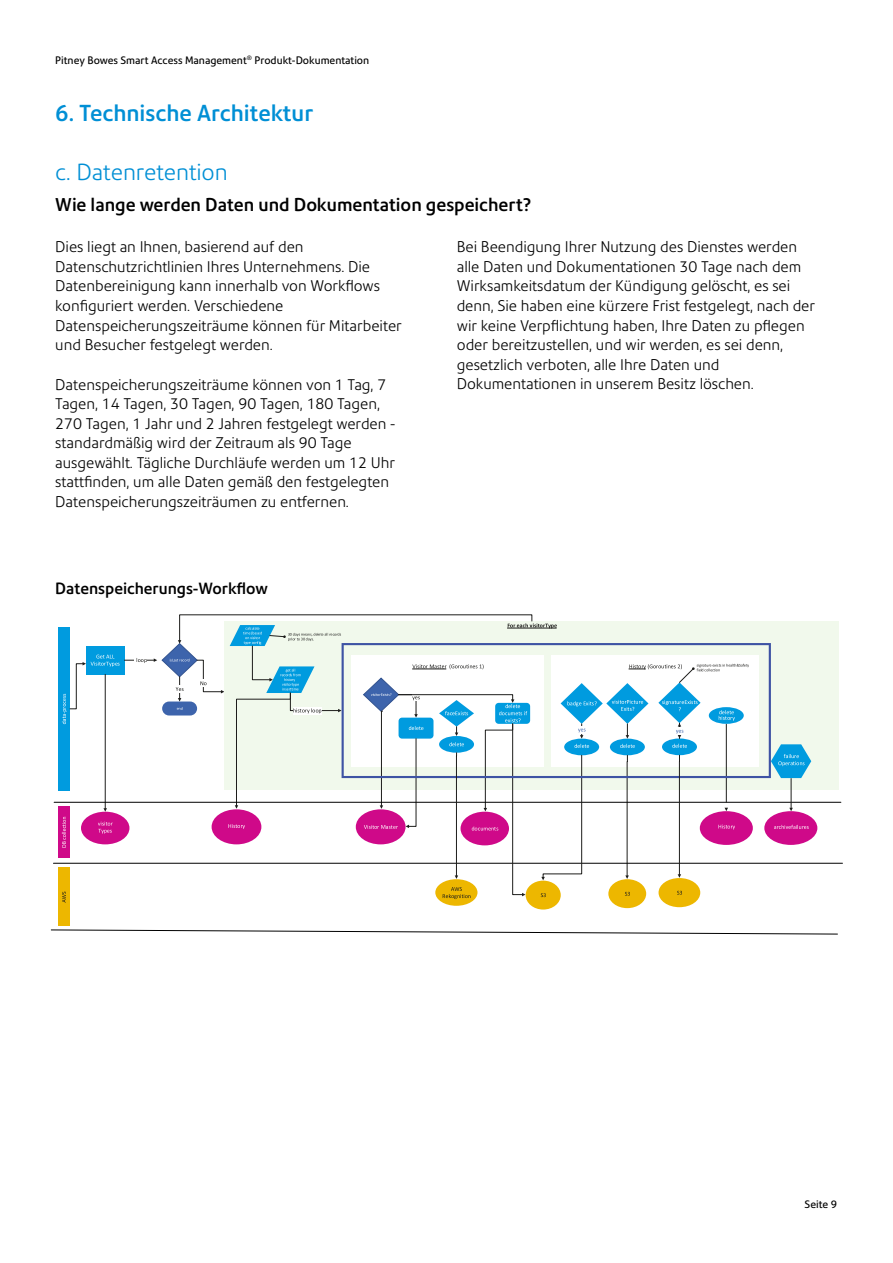
<style>
.page{position:relative;width:893px;height:1263px;background:#fff}
.page>*{position:absolute;margin:0;border:0;box-sizing:border-box;transform-origin:0 0}
.t1{font:500 22.5px "Precision Sans";color:#008fd5}
.t2{font:300 22.5px "Precision Sans";color:#008fd5}
.t3{font:500 18px "Precision Sans";color:#000}
.t4{font:500 15.75px "Precision Sans";color:#000}
.t5{font:300 15px/19.5px "Precision Sans";color:#000}
.t6{font:10.5px "Precision Sans";color:#000}
</style>
<div class="page">
<div style="left:58px;top:627px;width:12px;height:163px;background:#009bdf"></div>
<div style="left:86px;top:646px;width:38px;height:28px;background:#009bdf"></div>
<div style="left:81px;top:812px;width:48px;height:32px;background:#cf0989;border-radius:50%"></div>
<svg style="left:98px;top:822px;width:15px;height:12px"></svg>
<hr style="left:105px;top:674px;width:1px;height:135px;background:#1d1d1b">
<svg style="left:103px;top:808px;width:4px;height:4px"></svg>
<svg style="left:62px;top:655px;width:58px;height:69px"></svg>
<hr style="left:124px;top:660px;width:30px;height:1px;background:#1d1d1b">
<svg style="left:137px;top:658px;width:10px;height:5px"></svg>
<div style="left:224px;top:621px;width:615px;height:168px;background:#f1f9ec"></div>
<div style="left:435px;top:879px;width:42px;height:27px;background:#edb700;border-radius:50%"></div>
<div style="left:608px;top:879px;width:38px;height:29px;background:#edb700;border-radius:50%"></div>
<hr style="left:54px;top:802px;width:787px;height:1px;background:#000">
<div style="left:58px;top:806px;width:12px;height:52px;background:#cf0989"></div>
<svg style="left:62px;top:817px;width:4px;height:30px"></svg>
<hr style="left:53px;top:863px;width:789px;height:1px;background:#000">
<div style="left:58px;top:868px;width:12px;height:58px;background:#edb700"></div>
<svg style="left:62px;top:892px;width:4px;height:10px"></svg>
<svg style="left:51px;top:929px;width:787px;height:6px"></svg>
<div style="left:526px;top:881px;width:35px;height:28px;background:#edb700;border-radius:50%"></div>
<svg style="left:700px;top:811px;width:53px;height:34px"></svg>
<div style="left:764px;top:811px;width:53px;height:34px;background:#cf0989;border-radius:50%"></div>
<svg style="left:749px;top:643px;width:22px;height:135px"></svg>
<svg style="left:771px;top:744px;width:40px;height:34px"></svg>
<svg style="left:774px;top:825px;width:35px;height:4px"></svg>
<div style="left:659px;top:878px;width:41px;height:29px;background:#edb700;border-radius:50%"></div>
<svg style="left:154px;top:614px;width:595px;height:285px"></svg>
<hr style="left:791px;top:778px;width:1px;height:31px;background:#1d1d1b">
<p class="t6" style="left:55px;top:54px;width:315px">Pitney Bowes Smart Access Management<sup>®</sup> Produkt-Dokumentation</p>
<h1 class="t1" style="left:55px;top:100px;width:259px">6. Technische Architektur</h1>
<h1 class="t2" style="left:55px;top:158px;width:174px">c. Datenretention</h1>
<p class="t3" style="left:55px;top:194px;width:477px">Wie lange werden Daten und Dokumentation gespeichert?</p>
<p class="t5" style="left:55px;top:237px;width:348px">Dies liegt an Ihnen, basierend auf den Datenschutzrichtlinien Ihres Unternehmens. Die Datenbereinigung kann innerhalb von Workflows konfiguriert werden. Verschiedene Datenspeicherungszeiträume können für Mitarbeiter und Besucher festgelegt werden.</p>
<p class="t5" style="left:55px;top:375px;width:342px">Datenspeicherungszeiträume können von 1 Tag, 7<br>Tagen, 14 Tagen, 30 Tagen, 90 Tagen, 180 Tagen, 270 Tagen, 1 Jahr und 2 Jahren festgelegt werden - standardmäßig wird der Zeitraum als 90 Tage ausgewählt. Tägliche Durchläufe werden um 12 Uhr stattfinden, um alle Daten gemäß den festgelegten Datenspeicherungszeiträumen zu entfernen.</p>
<p class="t5" style="left:457px;top:237px;width:360px">Bei Beendigung Ihrer Nutzung des Dienstes werden alle Daten und Dokumentationen 30 Tage nach dem Wirksamkeitsdatum der Kündigung gelöscht, es sei denn, Sie haben eine kürzere Frist festgelegt, nach der wir keine Verpflichtung haben, Ihre Daten zu pflegen oder bereitzustellen, und wir werden, es sei denn, gesetzlich verboten, alle Ihre Daten und Dokumentationen in unserem Besitz löschen.</p>
<p class="t4" style="left:55px;top:579px;width:214px">Datenspeicherungs-Workflow</p>
<p class="t6" style="left:805px;top:1198px;width:34px">Seite 9</p>
</div>
